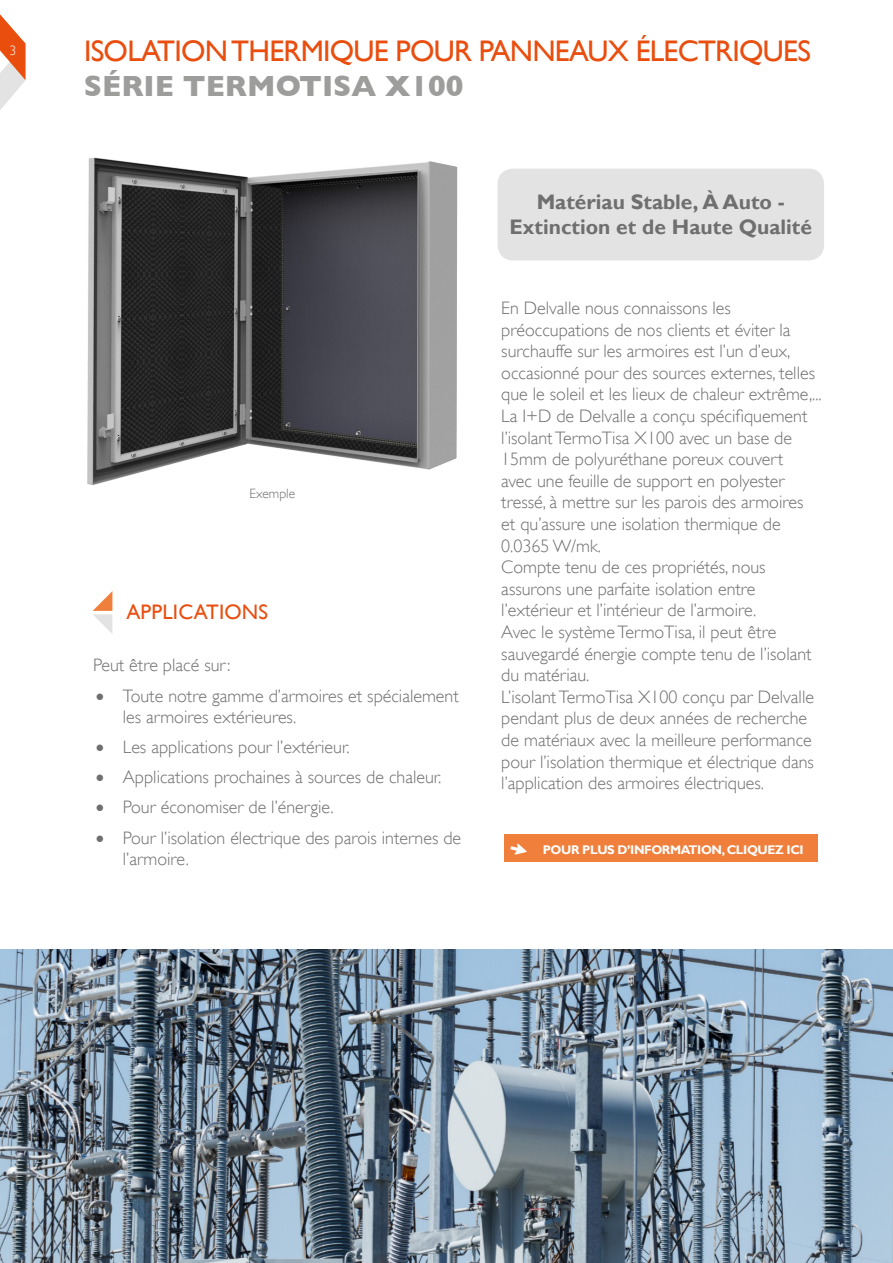
<style>
.page{position:relative;width:893px;height:1263px;background:#fff}
.page>*{position:absolute;margin:0;border:0;box-sizing:border-box;transform-origin:0 0}
.t1{font:29.7px "Gill Sans";letter-spacing:-.025em;color:#e94e0f}
.t2{font:700 29.7px "Gill Sans";color:#9d9d9c}
.t3{font:700 21px/25.2px "Gill Sans";color:#706f6f;text-align:center}
.t4{font:21px "Gill Sans";letter-spacing:.01em;color:#e94e0f}
.t5{font:300 18px/21.6px "Gill Sans";color:#706f6f}
.t6{font:300 13.5px "Gill Sans";color:#706f6f}
.t7{font:300 13.5px "Gill Sans";color:#fff}
.t8{font:700 12.45px "Gill Sans";letter-spacing:-.03em;color:#fff}
</style>
<div class="page">
<svg style="left:0;top:14px;width:26px;height:96px"></svg>
<div style="left:497px;top:169px;width:327px;height:91px;background:#e3e3e3;border-radius:16px"></div>
<div style="left:504px;top:834px;width:313px;height:28px;background:#f07f3c"></div>
<svg style="left:510px;top:844px;width:17px;height:11px"></svg>
<img style="left:0;top:949px;width:893px;height:314px">
<img style="left:87px;top:157px;width:371px;height:328px">
<svg style="left:93px;top:591px;width:19px;height:42px"></svg>
<p class="t7" style="left:10px;top:43px;width:8px">3</p>
<h1 class="t1" style="left:84px;top:34px;width:728px">ISOLATION THERMIQUE POUR PANNEAUX ÉLECTRIQUES</h1>
<h1 class="t2" style="left:84px;top:68px;width:381px">SÉRIE TERMOTISA X100</h1>
<p class="t6" style="left:250px;top:486px;width:47px">Exemple</p>
<p class="t4" style="left:126px;top:600px;width:143px">APPLICATIONS</p>
<p class="t5" style="left:93px;top:655px;width:139px">Peut être placé sur:</p>
<p class="t5" style="left:123px;top:685px;width:337px;text-indent:-27px">• Toute notre gamme d’armoires et spécialement les armoires extérieures.</p>
<p class="t5" style="left:96px;top:736px;width:255px">• Les applications pour l’extérieur.</p>
<p class="t5" style="left:96px;top:766px;width:347px">• Applications prochaines à sources de chaleur.</p>
<p class="t5" style="left:96px;top:797px;width:239px">• Pour économiser de l’énergie.</p>
<p class="t5" style="left:123px;top:827px;width:340px;text-indent:-27px">• Pour l’isolation électrique des parois internes de l’armoire.</p>
<p class="t3" style="left:510px;top:190px;width:304px">Matériau Stable, À Auto -<br>Extinction et de Haute Qualité</p>
<p class="t5" style="left:501px;top:297px;width:322px">En Delvalle nous connaissons les préoccupations de nos clients et éviter la surchauffe sur les armoires est l’un d’eux, occasionné pour des sources externes, telles que le soleil et les lieux de chaleur extrême,...<br>La I+D de Delvalle a conçu spécifiquement l’isolant TermoTisa X100 avec un base de 15mm de polyuréthane poreux couvert<br>avec une feuille de support en polyester tressé, à mettre sur les parois des armoires et qu’assure une isolation thermique de 0.0365 W/mk.<br>Compte tenu de ces propriétés, nous assurons une parfaite isolation entre l’extérieur et l’intérieur de l’armoire.<br>Avec le système TermoTisa, il peut être sauvegardé énergie compte tenu de l’isolant du matériau.<br>L’isolant TermoTisa X100 conçu par Delvalle pendant plus de deux années de recherche de matériaux avec la meilleure performance pour l’isolation thermique et électrique dans l’application des armoires électriques.</p>
<p class="t8" style="left:543px;top:842px;width:263px">POUR PLUS D’INFORMATION, CLIQUEZ ICI</p>
</div>
